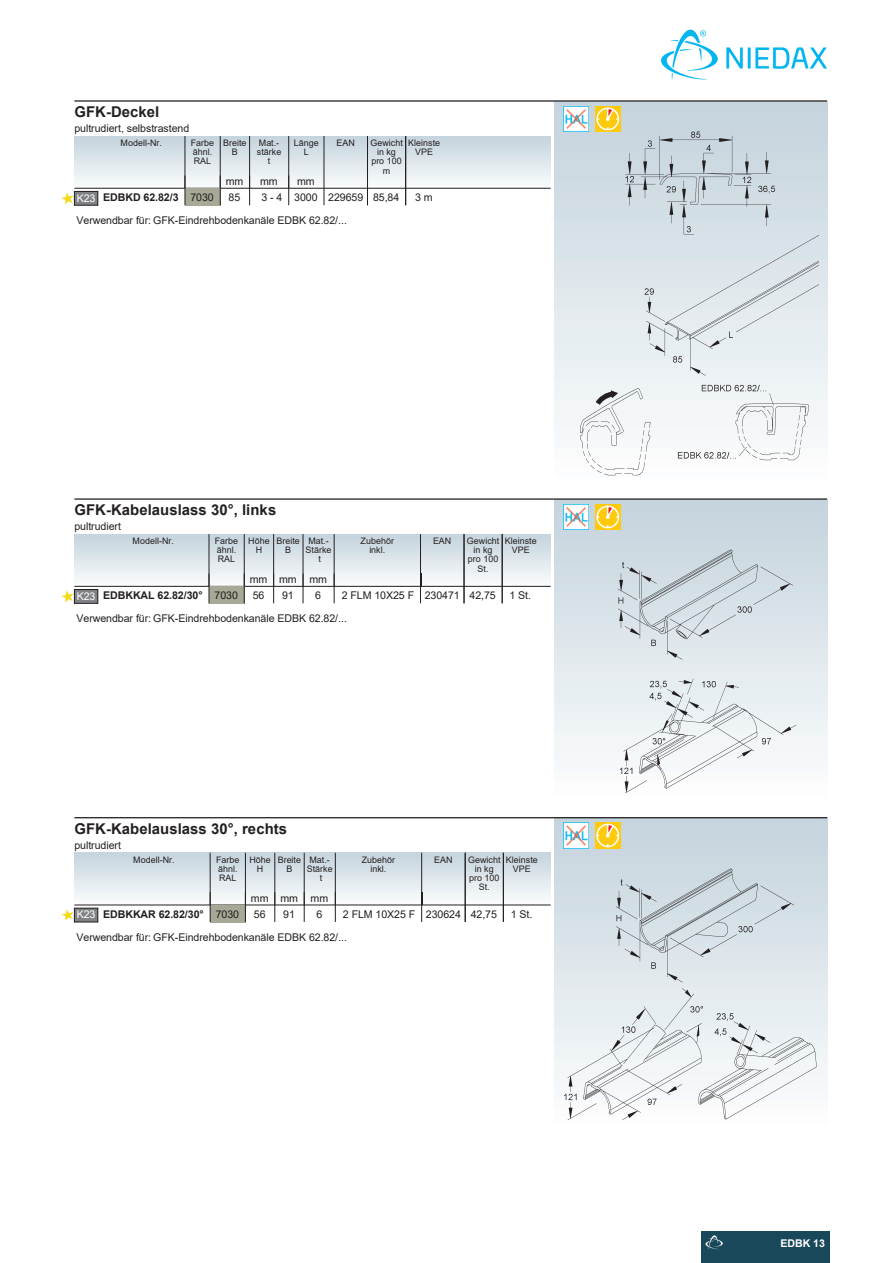
<style>
.page{position:relative;width:893px;height:1263px;background:#fff}
.page>*{position:absolute;margin:0;border:0;box-sizing:border-box;transform-origin:0 0}
.t1{font:700 14.85px "Arial";letter-spacing:.005em;color:#231f20}
.t2{font:10.65px "Arial";letter-spacing:-.005em;color:#231f20}
.t3{font:700 10.65px "Arial";letter-spacing:-.01em;color:#231f20}
.t4{font:700 10.65px "Arial";letter-spacing:-.01em;color:#fff}
.t5{font:9px/9px "Arial";letter-spacing:.005em;color:#231f20;text-align:center}
.s1{font-weight:400;font-size:9px}
.s2{font-weight:400;color:#fff}
.s3{font-weight:400}
</style>
<div class="page">
<div style="left:702px;top:1231px;width:127px;height:32px;background:#184859"></div>
<svg style="left:661px;top:30px;width:166px;height:50px"></svg>
<img style="left:74px;top:136px;width:477px;height:52px">
<hr style="left:74px;top:188px;width:477px;height:1px;background:#231f20">
<div style="left:185px;top:188px;width:35px;height:17px;background:#a8a896"></div>
<svg style="left:62px;top:191px;width:36px;height:15px"></svg>
<hr style="left:185px;top:136px;width:1px;height:52px;background:#231f20">
<hr style="left:220px;top:136px;width:1px;height:52px;background:#231f20">
<hr style="left:249px;top:136px;width:1px;height:52px;background:#231f20">
<hr style="left:288px;top:136px;width:1px;height:52px;background:#231f20">
<svg style="left:185px;top:175px;width:1px;height:30px"></svg>
<svg style="left:220px;top:175px;width:1px;height:30px"></svg>
<svg style="left:249px;top:175px;width:1px;height:30px"></svg>
<svg style="left:288px;top:175px;width:1px;height:30px"></svg>
<hr style="left:324px;top:136px;width:1px;height:69px;background:#231f20">
<hr style="left:367px;top:136px;width:1px;height:69px;background:#231f20">
<hr style="left:405px;top:136px;width:1px;height:69px;background:#231f20">
<img style="left:563px;top:106px;width:26px;height:26px">
<img style="left:595px;top:106px;width:26px;height:26px">
<hr style="left:74px;top:100px;width:753px;height:2px;background:#231f20">
<img style="left:74px;top:534px;width:477px;height:52px">
<hr style="left:74px;top:586px;width:477px;height:1px;background:#231f20">
<div style="left:209px;top:586px;width:35px;height:17px;background:#a8a896"></div>
<svg style="left:62px;top:589px;width:36px;height:15px"></svg>
<hr style="left:209px;top:534px;width:1px;height:52px;background:#231f20">
<hr style="left:244px;top:534px;width:1px;height:52px;background:#231f20">
<hr style="left:273px;top:534px;width:1px;height:52px;background:#231f20">
<hr style="left:303px;top:534px;width:1px;height:52px;background:#231f20">
<hr style="left:334px;top:534px;width:1px;height:52px;background:#231f20">
<svg style="left:209px;top:574px;width:1px;height:29px"></svg>
<svg style="left:244px;top:574px;width:1px;height:29px"></svg>
<svg style="left:273px;top:587px;width:1px;height:16px"></svg>
<svg style="left:303px;top:574px;width:1px;height:29px"></svg>
<svg style="left:334px;top:574px;width:1px;height:29px"></svg>
<hr style="left:420px;top:534px;width:1px;height:69px;background:#231f20">
<hr style="left:464px;top:534px;width:1px;height:69px;background:#231f20">
<hr style="left:502px;top:534px;width:1px;height:69px;background:#231f20">
<img style="left:563px;top:549px;width:256px;height:243px">
<img style="left:563px;top:504px;width:26px;height:26px">
<img style="left:595px;top:504px;width:26px;height:26px">
<hr style="left:74px;top:498px;width:753px;height:2px;background:#231f20">
<img style="left:555px;top:818px;width:272px;height:302px">
<img style="left:74px;top:853px;width:477px;height:52px">
<hr style="left:74px;top:905px;width:477px;height:1px;background:#231f20">
<div style="left:210px;top:905px;width:35px;height:17px;background:#a8a896"></div>
<svg style="left:62px;top:908px;width:36px;height:15px"></svg>
<hr style="left:210px;top:853px;width:1px;height:52px;background:#231f20">
<hr style="left:245px;top:853px;width:1px;height:52px;background:#231f20">
<hr style="left:274px;top:853px;width:1px;height:52px;background:#231f20">
<hr style="left:304px;top:853px;width:1px;height:52px;background:#231f20">
<hr style="left:335px;top:853px;width:1px;height:52px;background:#231f20">
<svg style="left:210px;top:892px;width:1px;height:30px"></svg>
<svg style="left:245px;top:906px;width:1px;height:16px"></svg>
<svg style="left:274px;top:892px;width:1px;height:30px"></svg>
<svg style="left:304px;top:892px;width:1px;height:30px"></svg>
<svg style="left:335px;top:892px;width:1px;height:30px"></svg>
<hr style="left:421px;top:853px;width:1px;height:69px;background:#231f20">
<hr style="left:465px;top:853px;width:1px;height:69px;background:#231f20">
<hr style="left:503px;top:853px;width:1px;height:69px;background:#231f20">
<img style="left:563px;top:867px;width:255px;height:252px">
<img style="left:563px;top:823px;width:26px;height:25px">
<img style="left:595px;top:823px;width:26px;height:25px">
<hr style="left:74px;top:817px;width:753px;height:1px;background:#231f20">
<img style="left:563px;top:132px;width:255px;height:253px">
<img style="left:563px;top:385px;width:255px;height:91px">
<p class="t1" style="left:74px;top:102px;width:86px">GFK-Deckel</p>
<p class="t2" style="left:74px;top:121px;width:116px">pultrudiert, selbstrastend</p>
<p class="t5" style="left:121px;top:138px;width:43px">Modell-Nr.</p>
<p class="t5" style="left:191px;top:138px;width:25px;text-align:left">Farbe ähnl.<br>RAL</p>
<p class="t5" style="left:223px;top:138px;width:25px">Breite<br>B</p>
<p class="t5" style="left:257px;top:138px;width:26px">Mat.- stärke t</p>
<p class="t5" style="left:294px;top:138px;width:26px">Länge<br>L</p>
<p class="t2" style="left:226px;top:174px;width:19px">mm</p>
<p class="t2" style="left:260px;top:174px;width:19px">mm</p>
<p class="t2" style="left:297px;top:174px;width:19px">mm</p>
<p class="t3" style="left:65px;top:190px;width:151px"><span class="s1">N</span> <span class="s2">K23</span> EDBKD 62.82/3 <span class="s3">7030</span></p>
<p class="t2" style="left:229px;top:190px;width:13px">85</p>
<p class="t2" style="left:261px;top:190px;width:58px">3 - 4 3000</p>
<p class="t5" style="left:370px;top:138px;width:34px">Gewicht in kg pro 100 m</p>
<p class="t2" style="left:373px;top:190px;width:28px">85,84</p>
<p class="t5" style="left:336px;top:138px;width:20px">EAN</p>
<p class="t5" style="left:408px;top:138px;width:33px">Kleinste<br>VPE</p>
<p class="t2" style="left:415px;top:190px;width:19px">3 m</p>
<p class="t2" style="left:328px;top:190px;width:37px">229659</p>
<p class="t2" style="left:77px;top:213px;width:272px">Verwendbar für: GFK-Eindrehbodenkanäle EDBK 62.82/...</p>
<p class="t1" style="left:74px;top:500px;width:203px">GFK-Kabelauslass 30°, links</p>
<p class="t2" style="left:74px;top:519px;width:48px">pultrudiert</p>
<p class="t5" style="left:133px;top:536px;width:43px">Modell-Nr.</p>
<p class="t5" style="left:215px;top:536px;width:25px;text-align:left">Farbe ähnl.<br>RAL</p>
<p class="t5" style="left:248px;top:536px;width:23px">Höhe<br>H</p>
<p class="t5" style="left:277px;top:536px;width:25px">Breite<br>B</p>
<p class="t5" style="left:306px;top:536px;width:27px">Mat.-<br>Stärke t</p>
<p class="t5" style="left:361px;top:536px;width:35px">Zubehör inkl.</p>
<p class="t2" style="left:250px;top:572px;width:79px">mm mm mm</p>
<p class="t3" style="left:65px;top:588px;width:175px"><span class="s1">N</span> <span class="s2">K23</span> EDBKKAL 62.82/30° <span class="s3">7030</span></p>
<p class="t2" style="left:253px;top:588px;width:13px">56</p>
<p class="t2" style="left:282px;top:588px;width:13px">91</p>
<p class="t2" style="left:315px;top:588px;width:7px">6</p>
<p class="t2" style="left:342px;top:588px;width:74px">2 FLM 10X25 F</p>
<p class="t2" style="left:77px;top:611px;width:272px">Verwendbar für: GFK-Eindrehbodenkanäle EDBK 62.82/...</p>
<p class="t5" style="left:433px;top:536px;width:20px">EAN</p>
<p class="t2" style="left:425px;top:588px;width:37px">230471</p>
<p class="t5" style="left:467px;top:536px;width:34px">Gewicht in kg pro 100<br>St.</p>
<p class="t2" style="left:470px;top:588px;width:28px">42,75</p>
<p class="t5" style="left:505px;top:536px;width:33px">Kleinste<br>VPE</p>
<p class="t2" style="left:510px;top:588px;width:23px">1 St.</p>
<p class="t1" style="left:74px;top:818px;width:214px">GFK-Kabelauslass 30°, rechts</p>
<p class="t2" style="left:74px;top:837px;width:48px">pultrudiert</p>
<p class="t5" style="left:133px;top:855px;width:43px">Modell-Nr.</p>
<p class="t5" style="left:216px;top:855px;width:25px;text-align:left">Farbe ähnl.<br>RAL</p>
<p class="t5" style="left:249px;top:855px;width:23px">Höhe<br>H</p>
<p class="t5" style="left:278px;top:855px;width:25px">Breite<br>B</p>
<p class="t5" style="left:307px;top:855px;width:27px">Mat.-<br>Stärke t</p>
<p class="t5" style="left:362px;top:855px;width:35px">Zubehör inkl.</p>
<p class="t2" style="left:251px;top:890px;width:79px">mm mm mm</p>
<p class="t3" style="left:65px;top:906px;width:176px"><span class="s1">N</span> <span class="s2">K23</span> EDBKKAR 62.82/30° <span class="s3">7030</span></p>
<p class="t2" style="left:254px;top:907px;width:13px">56</p>
<p class="t2" style="left:283px;top:907px;width:13px">91</p>
<p class="t2" style="left:316px;top:907px;width:7px">6</p>
<p class="t2" style="left:343px;top:907px;width:74px">2 FLM 10X25 F</p>
<p class="t2" style="left:77px;top:929px;width:272px">Verwendbar für: GFK-Eindrehbodenkanäle EDBK 62.82/...</p>
<p class="t5" style="left:468px;top:855px;width:34px">Gewicht in kg pro 100<br>St.</p>
<p class="t2" style="left:471px;top:907px;width:28px">42,75</p>
<p class="t5" style="left:434px;top:855px;width:20px">EAN</p>
<p class="t5" style="left:506px;top:855px;width:33px">Kleinste<br>VPE</p>
<p class="t2" style="left:511px;top:907px;width:23px">1 St.</p>
<p class="t2" style="left:426px;top:907px;width:37px">230624</p>
<p class="t4" style="left:781px;top:1235px;width:46px">EDBK 13</p>
</div>
